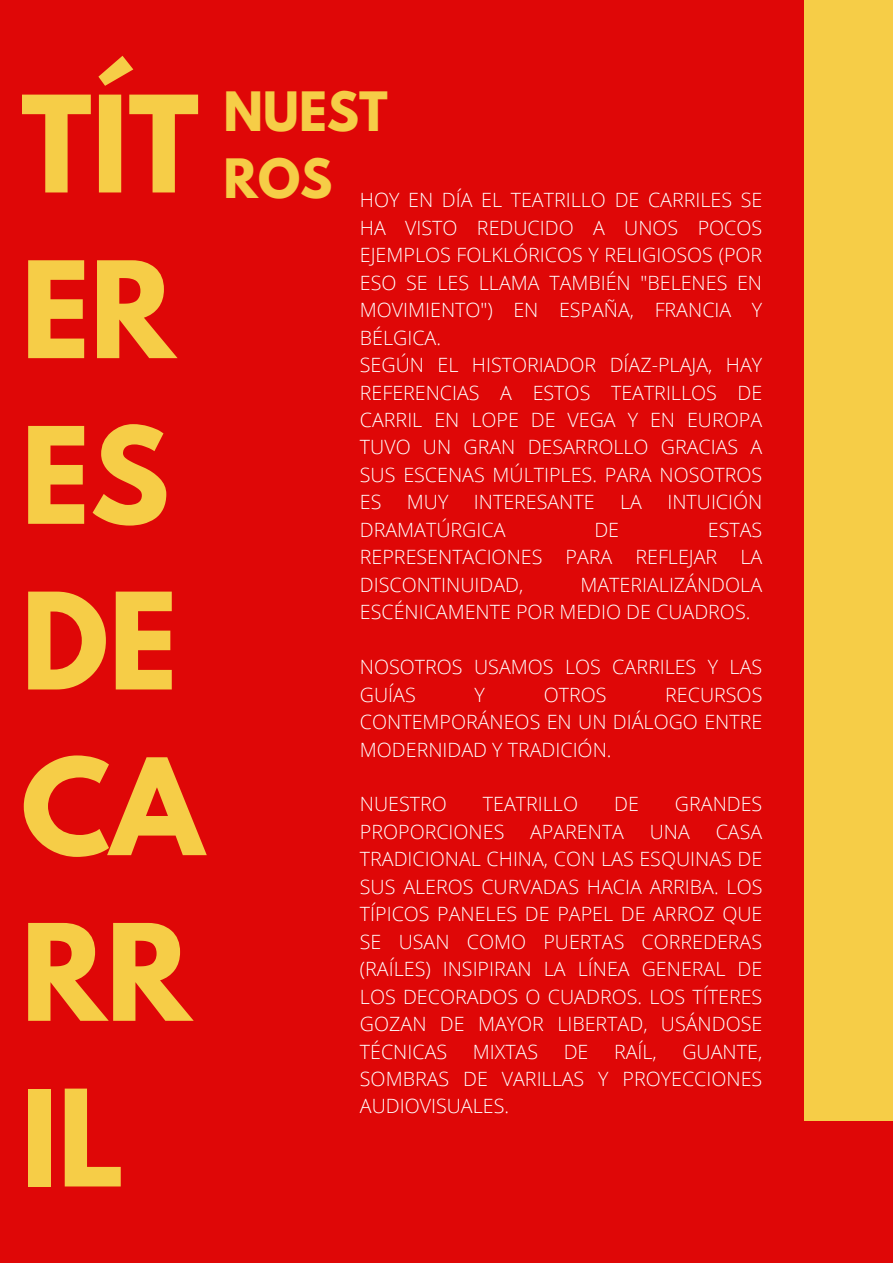
<style>
.page{position:relative;width:893px;height:1263px;background:#df0707}
.page>*{position:absolute;margin:0;border:0;box-sizing:border-box;transform-origin:0 0}
.t1{font:700 118.65px/165.7px "League Spartan";color:#f6cd47}
.t2{font:700 48.07px/67.1px "League Spartan";color:#f6cd47}
.t3{font:300 19.65px/27.5px "Open Sans";color:#fff;text-align:justify}
</style>
<div class="page">
<div style="left:804px;top:0;width:89px;height:1121px;background:#f6cd47"></div>
<h1 class="t1" style="left:21px;top:77px;width:184px">TÍT<br>ER<br>ES<br>DE<br>CA<br>RR<br>IL</h1>
<h2 class="t2" style="left:224px;top:84px;width:166px">NUEST<br>ROS</h2>
<p class="t3" style="left:360px;top:186px;width:404px;text-align:left">HOY EN DÍA EL TEATRILLO DE CARRILES SE<br>HA VISTO REDUCIDO A UNOS POCOS<br>EJEMPLOS FOLKLÓRICOS Y RELIGIOSOS (POR<br>ESO SE LES LLAMA TAMBIÉN "BELENES EN<br>MOVIMIENTO") EN ESPAÑA, FRANCIA Y<br>BÉLGICA.<br>SEGÚN EL HISTORIADOR DÍAZ-PLAJA, HAY<br>REFERENCIAS A ESTOS TEATRILLOS DE<br>CARRIL EN LOPE DE VEGA Y EN EUROPA<br>TUVO UN GRAN DESARROLLO GRACIAS A<br>SUS ESCENAS MÚLTIPLES. PARA NOSOTROS<br>ES</p>
<p class="t3" style="left:407px;top:488px;width:43px">MUY</p>
<p class="t3" style="left:474px;top:488px;width:122px">INTERESANTE</p>
<p class="t3" style="left:620px;top:488px;width:23px">LA</p>
<p class="t3" style="left:667px;top:488px;width:96px">INTUICIÓN</p>
<p class="t3" style="left:360px;top:515px;width:147px">DRAMATÚRGICA</p>
<p class="t3" style="left:594px;top:515px;width:26px">DE</p>
<p class="t3" style="left:360px;top:515px;width:404px;text-indent:348px">ESTAS REPRESENTACIONES PARA REFLEJAR LA DISCONTINUIDAD,</p>
<p class="t3" style="left:360px;top:570px;width:404px;text-indent:220px">MATERIALIZÁNDOLA<br>ESCÉNICAMENTE POR MEDIO DE CUADROS.</p>
<p class="t3" style="left:360px;top:653px;width:404px">NOSOTROS USAMOS LOS CARRILES Y LAS<br>GUÍAS</p>
<p class="t3" style="left:360px;top:680px;width:404px;text-indent:305px">RECURSOS CONTEMPORÁNEOS EN UN DIÁLOGO ENTRE MODERNIDAD Y TRADICIÓN.</p>
<p class="t3" style="left:474px;top:680px;width:12px">Y</p>
<p class="t3" style="left:544px;top:680px;width:64px">OTROS</p>
<p class="t3" style="left:360px;top:790px;width:88px">NUESTRO</p>
<p class="t3" style="left:483px;top:790px;width:97px">TEATRILLO</p>
<p class="t3" style="left:614px;top:790px;width:26px">DE</p>
<p class="t3" style="left:675px;top:790px;width:89px">GRANDES</p>
<p class="t3" style="left:360px;top:817px;width:146px">PROPORCIONES</p>
<p class="t3" style="left:530px;top:817px;width:95px">APARENTA</p>
<p class="t3" style="left:650px;top:817px;width:42px">UNA</p>
<p class="t3" style="left:360px;top:817px;width:404px;text-indent:356px">CASA TRADICIONAL CHINA, CON LAS ESQUINAS DE SUS ALEROS CURVADAS HACIA ARRIBA. LOS TÍPICOS PANELES DE PAPEL DE ARROZ QUE SE USAN COMO PUERTAS CORREDERAS (RAÍLES) INSIPIRAN LA LÍNEA GENERAL DE LOS DECORADOS O CUADROS. LOS TÍTERES GOZAN DE MAYOR LIBERTAD, USÁNDOSE TÉCNICAS</p>
<p class="t3" style="left:473px;top:1037px;width:67px">MIXTAS</p>
<p class="t3" style="left:564px;top:1037px;width:26px">DE</p>
<p class="t3" style="left:614px;top:1037px;width:44px">RAÍL,</p>
<p class="t3" style="left:360px;top:1037px;width:404px;text-indent:322px">GUANTE, SOMBRAS DE VARILLAS Y PROYECCIONES AUDIOVISUALES.</p>
</div>
